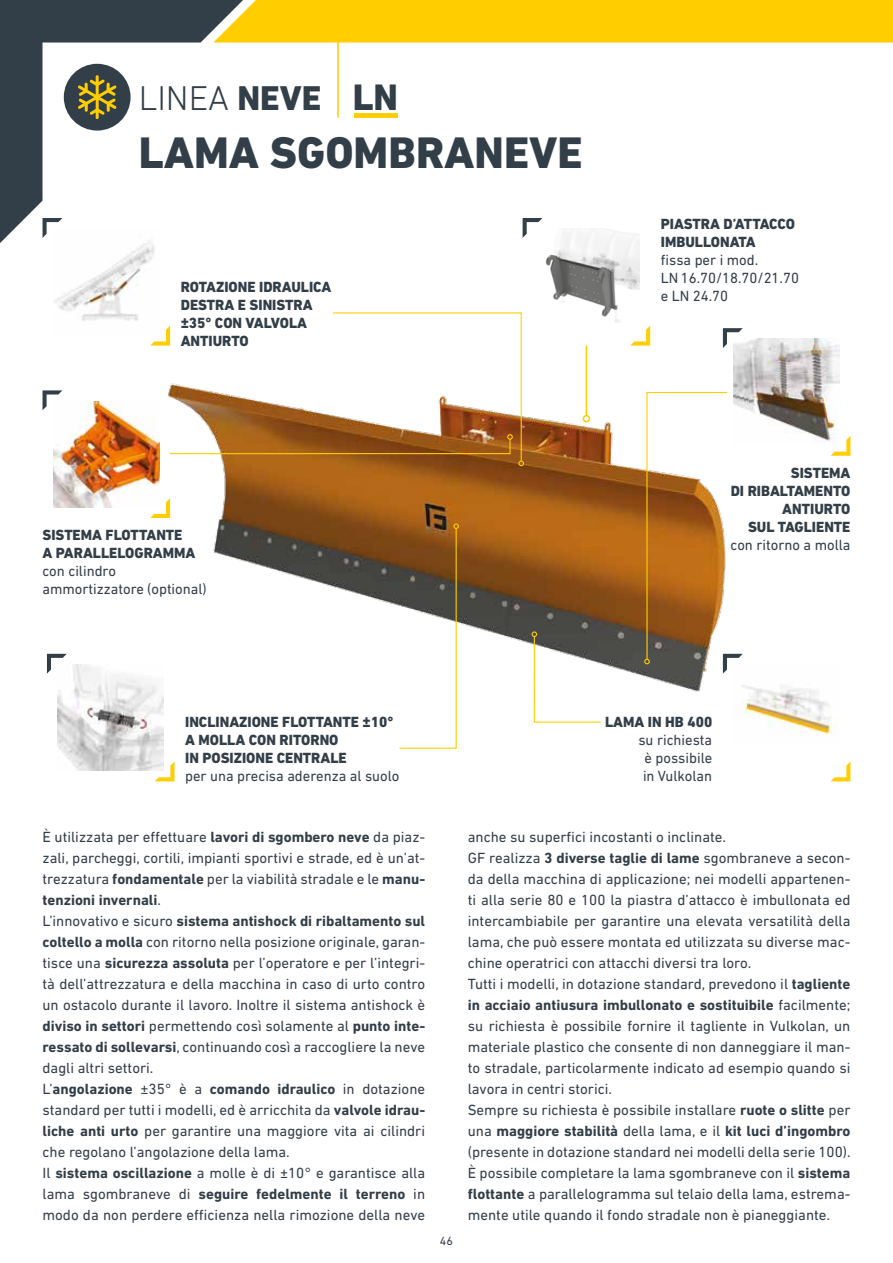
<style>
.page{position:relative;width:893px;height:1263px;background:#fff}
.page>*{position:absolute;margin:0;border:0;box-sizing:border-box;transform-origin:0 0}
.t1{font:800 45px "DIN Next LT Pro";color:#323e48}
.t2{font:300 34.95px "DIN Next LT Pro";color:#323e48}
.t3{font:15px/21px "DIN Next LT Pro";color:#323e48}
.t4{font:800 15px/18px "DIN Next LT Pro";color:#323e48}
.t5{font:12px "DIN Next LT Pro";color:#323e48}
.s1{font-weight:800}
.s2{font-weight:800;font-size:37.5px}
.s3{font-weight:700}
</style>
<div class="page">
<svg style="left:0;top:0;width:213px;height:243px"></svg>
<div style="left:213px;top:0;width:680px;height:43px;background:#ffcd00"></div>
<div style="left:355px;top:113px;width:43px;height:5px;background:#ffcd00"></div>
<hr style="left:337px;top:26px;width:2px;height:92px;background:#ffcd00">
<div style="left:64px;top:64px;width:67px;height:67px;background:#323e48;border-radius:50%"></div>
<svg style="left:78px;top:75px;width:39px;height:44px"></svg>
<img style="left:170px;top:374px;width:534px;height:318px">
<svg style="left:531px;top:631px;width:71px;height:92px"></svg>
<svg style="left:831px;top:436px;width:19px;height:20px"></svg>
<svg style="left:723px;top:328px;width:20px;height:20px"></svg>
<img style="left:733px;top:339px;width:107px;height:106px">
<svg style="left:630px;top:326px;width:20px;height:20px"></svg>
<svg style="left:523px;top:218px;width:19px;height:20px"></svg>
<img style="left:533px;top:229px;width:106px;height:106px">
<svg style="left:831px;top:762px;width:19px;height:19px"></svg>
<svg style="left:644px;top:391px;width:99px;height:283px"></svg>
<img style="left:733px;top:664px;width:104px;height:71px">
<svg style="left:398px;top:523px;width:61px;height:226px"></svg>
<svg style="left:150px;top:312px;width:374px;height:154px"></svg>
<svg style="left:43px;top:218px;width:19px;height:20px"></svg>
<img style="left:53px;top:229px;width:106px;height:106px">
<svg style="left:150px;top:498px;width:20px;height:20px"></svg>
<svg style="left:43px;top:390px;width:19px;height:20px"></svg>
<img style="left:53px;top:401px;width:106px;height:106px">
<svg style="left:155px;top:762px;width:19px;height:19px"></svg>
<svg style="left:47px;top:654px;width:20px;height:20px"></svg>
<img style="left:58px;top:664px;width:106px;height:107px">
<hr style="left:586px;top:346px;width:1px;height:70px;background:#ffcd00">
<div style="left:583px;top:415px;width:7px;height:7px;border:2px solid #ffcd00;border-radius:50%"></div>
<h2 class="t2" style="left:139px;top:78px;width:261px">LINEA <span class="s1">NEVE</span> <span class="s2">LN</span></h2>
<h1 class="t1" style="left:139px;top:126px;width:445px">LAMA SGOMBRANEVE</h1>
<p class="t4" style="left:181px;top:277px;width:152px">ROTAZIONE IDRAULICA<br>DESTRA E SINISTRA ±35° CON VALVOLA<br>ANTIURTO</p>
<p class="t4" style="left:661px;top:215px;width:136px">PIASTRA D’ATTACCO<br>IMBULLONATA</p>
<p class="t3" style="left:661px;top:251px;width:140px;line-height:18px">fissa per i mod.<br>LN 16.70/18.70/21.70 e LN 24.70</p>
<p class="t4" style="left:43px;top:526px;width:154px">SISTEMA FLOTTANTE<br>A PARALLELOGRAMMA</p>
<p class="t3" style="left:43px;top:562px;width:166px;line-height:18px">con cilindro ammortizzatore (optional)</p>
<p class="t4" style="left:185px;top:713px;width:210px">INCLINAZIONE FLOTTANTE ±10°<br>A MOLLA CON RITORNO<br>IN POSIZIONE CENTRALE</p>
<p class="t3" style="left:185px;top:765px;width:216px">per una precisa aderenza al suolo</p>
<p class="t4" style="left:731px;top:463px;width:121px;text-align:right">SISTEMA<br>DI RIBALTAMENTO<br>ANTIURTO<br>SUL TAGLIENTE</p>
<p class="t3" style="left:731px;top:534px;width:121px">con ritorno a molla</p>
<p class="t4" style="left:605px;top:713px;width:109px">LAMA IN HB 400</p>
<p class="t3" style="left:638px;top:731px;width:75px;line-height:18px;text-align:center">su richiesta è possibile in Vulkolan</p>
<p class="t3" style="left:43px;top:827px;width:384px">È utilizzata per effettuare <span class="s3">lavori di sgombero neve</span> da piaz&shy;zali, parcheggi, cortili, impianti sportivi e strade, ed è un’at&shy;trezzatura <span class="s3">fondamentale</span> per la viabilità stradale e le <span class="s3">manu&shy;tenzioni invernali</span>.<br>L’innovativo e sicuro <span class="s3">sistema antishock di ribaltamento sul coltello a molla</span> con ritorno nella posizione originale, garan&shy;tisce una <span class="s3">sicurezza assoluta</span> per l’operatore e per l’integri&shy;tà dell’attrezzatura e della macchina in caso di urto contro un ostacolo durante il lavoro. Inoltre il sistema antishock è <span class="s3">diviso in settori</span> permettendo così solamente al <span class="s3">punto inte&shy;ressato di sollevarsi</span>, continuando così a raccogliere la neve dagli altri settori.<br>L’<span class="s3">angolazione</span> ±35° è a <span class="s3">comando idraulico</span> in dotazione standard per tutti i modelli, ed è arricchita da <span class="s3">valvole idrau&shy;liche anti urto</span> per garantire una maggiore vita ai cilindri che regolano l’angolazione della lama.<br>Il <span class="s3">sistema oscillazione</span> a molle è di ±10° e garantisce alla lama sgombraneve di <span class="s3">seguire fedelmente il terreno</span> in modo da non perdere efficienza nella rimozione della neve</p>
<p class="t3" style="left:468px;top:827px;width:384px">anche su superfici incostanti o inclinate.<br>GF realizza <span class="s3">3 diverse taglie di lame</span> sgombraneve a secon&shy;da della macchina di applicazione; nei modelli appartenen&shy;ti alla serie 80 e 100 la piastra d’attacco è imbullonata ed intercambiabile per garantire una elevata versatilità della lama, che può essere montata ed utilizzata su diverse mac&shy;chine operatrici con attacchi diversi tra loro.<br>Tutti i modelli, in dotazione standard, prevedono il <span class="s3">tagliente in acciaio antiusura imbullonato e sostituibile</span> facilmente; su richiesta è possibile fornire il tagliente in Vulkolan, un materiale plastico che consente di non danneggiare il man&shy;to stradale, particolarmente indicato ad esempio quando si lavora in centri storici.<br>Sempre su richiesta è possibile installare <span class="s3">ruote o slitte</span> per una <span class="s3">maggiore stabilità</span> della lama, e il <span class="s3">kit luci d’ingombro </span>(presente in dotazione standard nei modelli della serie 100).<br>È possibile completare la lama sgombraneve con il <span class="s3">sistema flottante</span> a parallelogramma sul telaio della lama, estrema&shy;mente utile quando il fondo stradale non è pianeggiante.</p>
<p class="t5" style="left:440px;top:1234px;width:15px">46</p>
</div>
